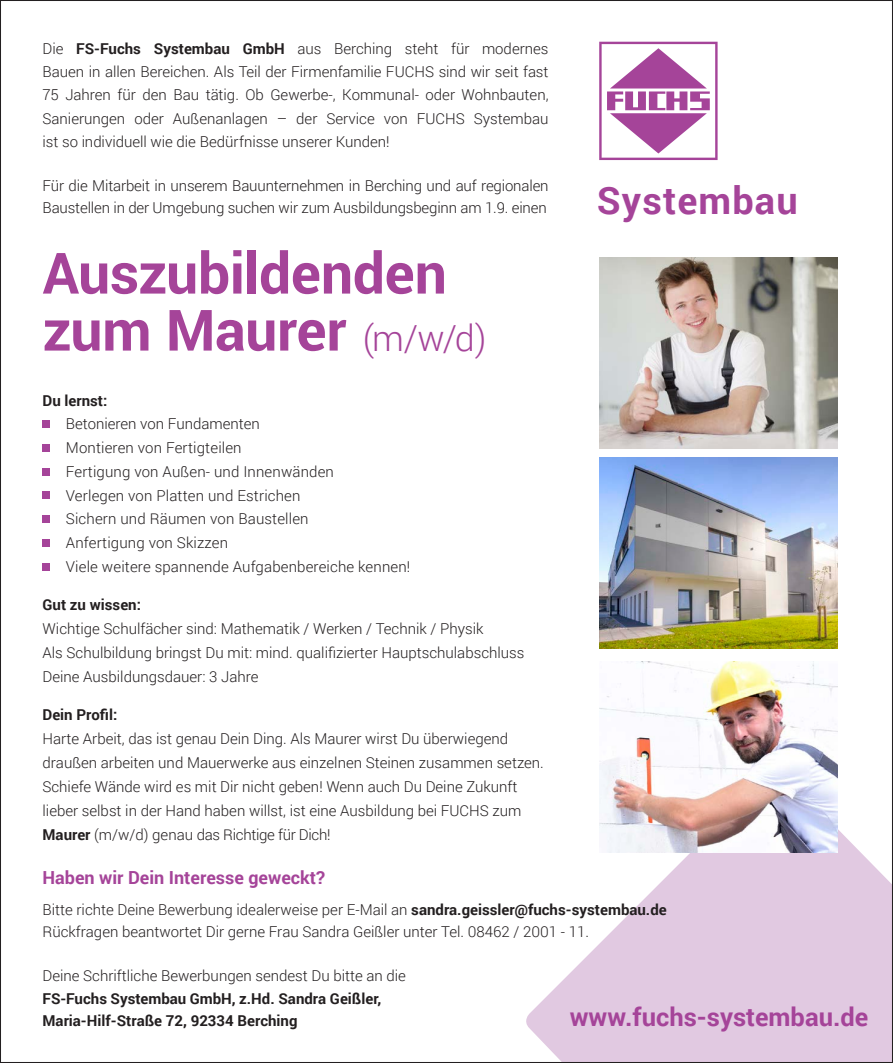
<style>
.page{position:relative;width:893px;height:1063px;background:#fff}
.page>*{position:absolute;margin:0;border:0;box-sizing:border-box;transform-origin:0 0}
.Stellentitel{font:700 57px/57px "Roboto";letter-spacing:-.01em;color:#a54499}
.t1{font:700 37.8px "Roboto";letter-spacing:.03em;color:#a54499}
.t2{font:700 25.5px "Roboto";color:#a54499}
.Zwischenhead_LILA{font:700 18px "Roboto";color:#a54499}
.Zwischenhead{font:300 15px/24px "Roboto";color:#231f20}
.Subheadline{font:300 15px "Roboto";letter-spacing:.01em;color:#231f20}
.Zwischenhead-2{font:700 15px/22.5px "Roboto";color:#231f20}
.Aufzählung_Stelle{font:300 15px "Roboto";color:#231f20}
.s1{font-weight:700}
.s2{font-weight:300;font-size:36px}
.s3{font-weight:300}
</style>
<div class="page">
<svg style="left:526px;top:779px;width:365px;height:282px;fill:#e1c9e1"></svg>
<div style="left:43px;top:420px;width:7px;height:8px;background:#a54499"></div>
<div style="left:43px;top:444px;width:7px;height:8px;background:#a54499"></div>
<div style="left:43px;top:468px;width:7px;height:7px;background:#a54499"></div>
<div style="left:43px;top:492px;width:7px;height:7px;background:#a54499"></div>
<div style="left:43px;top:515px;width:7px;height:8px;background:#a54499"></div>
<div style="left:43px;top:539px;width:7px;height:8px;background:#a54499"></div>
<div style="left:43px;top:563px;width:7px;height:7px;background:#a54499"></div>
<img style="left:600px;top:257px;width:238px;height:192px">
<img style="left:600px;top:457px;width:238px;height:191px">
<img style="left:600px;top:661px;width:238px;height:192px">
<svg style="left:599px;top:42px;width:119px;height:118px"></svg>
<p class="Zwischenhead" style="left:43px;top:37px;width:508px;line-height:23.2px;text-align:justify">Die <span class="s1">FS-Fuchs Systembau GmbH</span> aus Berching steht für modernes Bauen in allen Bereichen. Als Teil der Firmenfamilie FUCHS sind wir seit fast 75 Jahren für den Bau tätig. Ob Gewerbe-, Kommunal- oder Wohnbauten, Sanierungen oder Außenanlagen – der Service von FUCHS Systembau ist so individuell wie die Bedürfnisse unserer Kunden!</p>
<p class="Zwischenhead" style="left:43px;top:174px;width:508px;line-height:22.5px">Für die Mitarbeit in unserem Bauunternehmen in Berching und auf regionalen<br>Baustellen in der Umgebung suchen wir zum Ausbildungsbeginn am 1.9. einen</p>
<p class="t1" style="left:597px;top:174px;width:202px">Systembau</p>
<p class="Stellentitel" style="left:43px;top:243px;width:446px">Auszubildenden zum Maurer <span class="s2">(m/w/d)</span></p>
<p class="Zwischenhead-2" style="left:43px;top:388px;width:66px">Du lernst:</p>
<p class="Aufzählung_Stelle" style="left:66px;top:414px;width:195px">Betonieren von Fundamenten</p>
<p class="Subheadline" style="left:66px;top:437px;width:177px">Montieren von Fertigteilen</p>
<p class="Subheadline" style="left:66px;top:461px;width:270px">Fertigung von Außen- und Innenwänden</p>
<p class="Subheadline" style="left:66px;top:485px;width:236px">Verlegen von Platten und Estrichen</p>
<p class="Subheadline" style="left:66px;top:509px;width:244px">Sichern und Räumen von Baustellen</p>
<p class="Subheadline" style="left:66px;top:532px;width:164px">Anfertigung von Skizzen</p>
<p class="Subheadline" style="left:66px;top:556px;width:346px">Viele weitere spannende Aufgabenbereiche kennen!</p>
<p class="Zwischenhead" style="left:43px;top:592px;width:483px"><span class="s1">Gut zu wissen:<br></span>Wichtige Schulfächer sind: Mathematik / Werken / Technik / Physik<br>Als Schulbildung bringst Du mit: mind. qualifizierter Hauptschulabschluss Deine Ausbildungsdauer: 3 Jahre</p>
<p class="Zwischenhead" style="left:43px;top:702px;width:503px"><span class="s1">Dein Profil:<br></span>Harte Arbeit, das ist genau Dein Ding. Als Maurer wirst Du überwiegend draußen arbeiten und Mauerwerke aus einzelnen Steinen zusammen setzen.<br>Schiefe Wände wird es mit Dir nicht geben! Wenn auch Du Deine Zukunft lieber selbst in der Hand haben willst, ist eine Ausbildung bei FUCHS zum <span class="s1">Maurer</span> (m/w/d) genau das Richtige für Dich!</p>
<p class="Zwischenhead_LILA" style="left:43px;top:865px;width:284px">Haben wir Dein Interesse geweckt?</p>
<p class="Zwischenhead" style="left:43px;top:898px;width:626px;line-height:22.5px">Bitte richte Deine Bewerbung idealerweise per E-Mail an <span class="s1">sandra.geissler@fuchs-systembau.de<br></span>Rückfragen beantwortet Dir gerne Frau Sandra Geißler unter Tel. 08462 / 2001 - 11.</p>
<p class="Zwischenhead-2" style="left:43px;top:964px;width:365px"><span class="s3">Deine Schriftliche Bewerbungen sendest Du bitte an die<br></span>FS-Fuchs Systembau GmbH, z.Hd. Sandra Geißler,<br>Maria-Hilf-Straße 72, 92334 Berching</p>
<p class="t2" style="left:570px;top:999px;width:300px">www.fuchs-systembau.de</p>
</div>
